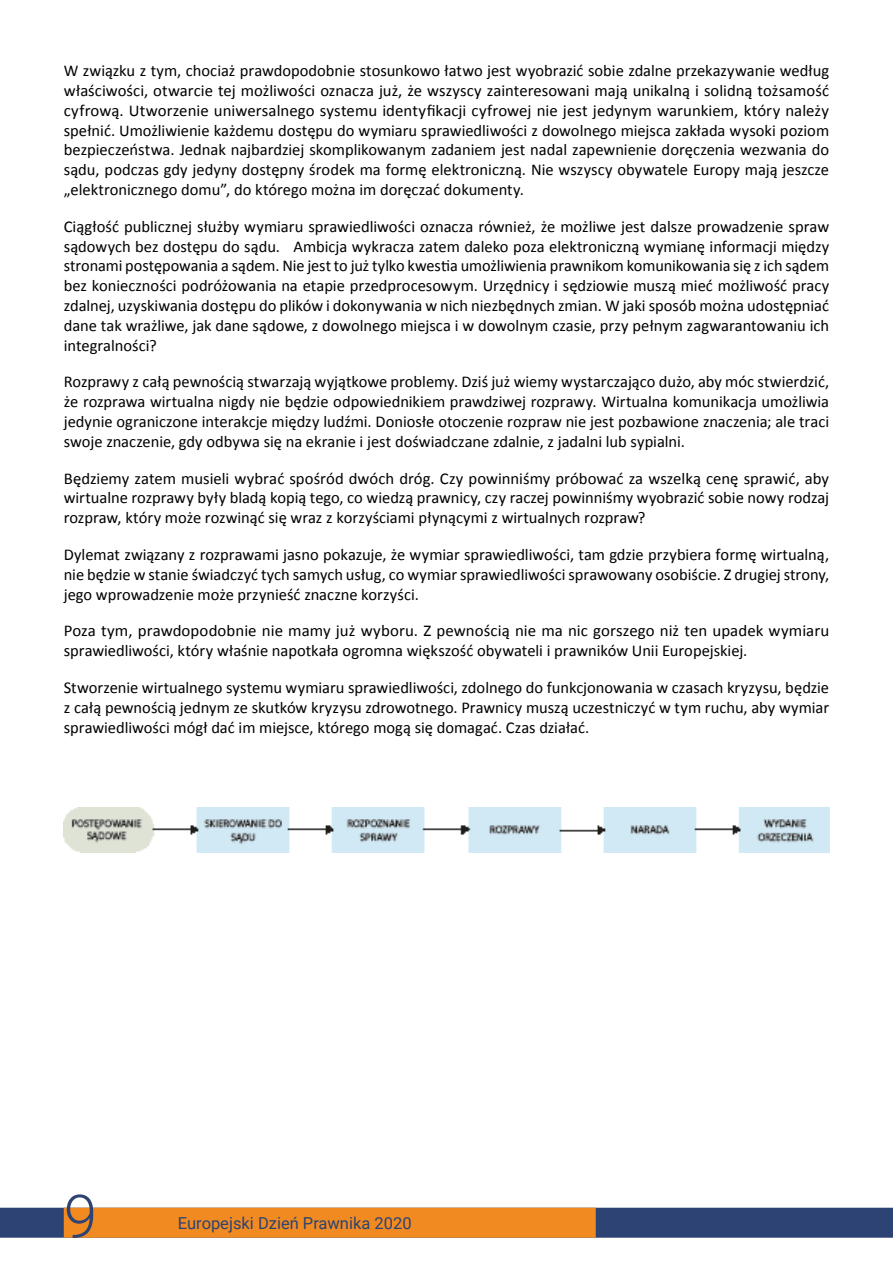
<style>
.page{position:relative;width:893px;height:1263px;background:#fff}
.page>*{position:absolute;margin:0;border:0;box-sizing:border-box;transform-origin:0 0}
.t1{font:300 60px "Roboto";color:#2c4373}
.t2{font:16.5px/19.8px "Calibri";color:#000;text-align:justify}
.t3{font:16.5px "Roboto";color:#2c4373}
</style>
<div class="page">
<div style="left:0;top:1208px;width:893px;height:30px;background:#2c4373"></div>
<div style="left:64px;top:1208px;width:532px;height:30px;background:#f28a22"></div>
<img style="left:64px;top:807px;width:765px;height:45px">
<p class="t2" style="left:64px;top:60px;width:767px">W związku z tym, chociaż prawdopodobnie stosunkowo łatwo jest wyobrazić sobie zdalne przekazywanie według właściwości, otwarcie tej możliwości oznacza już, że wszyscy zainteresowani mają unikalną i solidną tożsamość cyfrową. Utworzenie uniwersalnego systemu identyfikacji cyfrowej nie jest jedynym warunkiem, który należy spełnić. Umożliwienie każdemu dostępu do wymiaru sprawiedliwości z dowolnego miejsca zakłada wysoki poziom bezpieczeństwa. Jednak najbardziej skomplikowanym zadaniem jest nadal zapewnienie doręczenia wezwania do sądu, podczas gdy jedyny dostępny środek ma formę elektroniczną. Nie wszyscy obywatele Europy mają jeszcze „elektronicznego domu”, do którego można im doręczać dokumenty.</p>
<p class="t2" style="left:64px;top:216px;width:767px">Ciągłość publicznej służby wymiaru sprawiedliwości oznacza również, że możliwe jest dalsze prowadzenie spraw sądowych bez dostępu do sądu. Ambicja wykracza zatem daleko poza elektroniczną wymianę informacji między stronami postępowania a sądem. Nie jest to już tylko kwestia umożliwienia prawnikom komunikowania się z ich sądem bez konieczności podróżowania na etapie przedprocesowym. Urzędnicy i sędziowie muszą mieć możliwość pracy zdalnej, uzyskiwania dostępu do plików i dokonywania w nich niezbędnych zmian. W jaki sposób można udostępniać dane tak wrażliwe, jak dane sądowe, z dowolnego miejsca i w dowolnym czasie, przy pełnym zagwarantowaniu ich integralności?</p>
<p class="t2" style="left:64px;top:372px;width:767px">Rozprawy z całą pewnością stwarzają wyjątkowe problemy. Dziś już wiemy wystarczająco dużo, aby móc stwierdzić, że rozprawa wirtualna nigdy nie będzie odpowiednikiem prawdziwej rozprawy. Wirtualna komunikacja umożliwia jedynie ograniczone interakcje między ludźmi. Doniosłe otoczenie rozpraw nie jest pozbawione znaczenia; ale traci swoje znaczenie, gdy odbywa się na ekranie i jest doświadczane zdalnie, z jadalni lub sypialni.</p>
<p class="t2" style="left:64px;top:468px;width:767px">Będziemy zatem musieli wybrać spośród dwóch dróg. Czy powinniśmy próbować za wszelką cenę sprawić, aby wirtualne rozprawy były bladą kopią tego, co wiedzą prawnicy, czy raczej powinniśmy wyobrazić sobie nowy rodzaj rozpraw, który może rozwinąć się wraz z korzyściami płynącymi z wirtualnych rozpraw?</p>
<p class="t2" style="left:64px;top:544px;width:767px">Dylemat związany z rozprawami jasno pokazuje, że wymiar sprawiedliwości, tam gdzie przybiera formę wirtualną, nie będzie w stanie świadczyć tych samych usług, co wymiar sprawiedliwości sprawowany osobiście. Z drugiej strony, jego wprowadzenie może przynieść znaczne korzyści.</p>
<p class="t2" style="left:64px;top:621px;width:767px">Poza tym, prawdopodobnie nie mamy już wyboru. Z pewnością nie ma nic gorszego niż ten upadek wymiaru sprawiedliwości, który właśnie napotkała ogromna większość obywateli i prawników Unii Europejskiej.</p>
<p class="t2" style="left:64px;top:677px;width:767px">Stworzenie wirtualnego systemu wymiaru sprawiedliwości, zdolnego do funkcjonowania w czasach kryzysu, będzie z całą pewnością jednym ze skutków kryzysu zdrowotnego. Prawnicy muszą uczestniczyć w tym ruchu, aby wymiar sprawiedliwości mógł dać im miejsce, którego mogą się domagać. Czas działać.</p>
<h1 class="t1" style="left:64px;top:1174px;width:35px">9</h1>
<p class="t3" style="left:178px;top:1211px;width:235px">Europejski Dzień Prawnika 2020</p>
</div>
